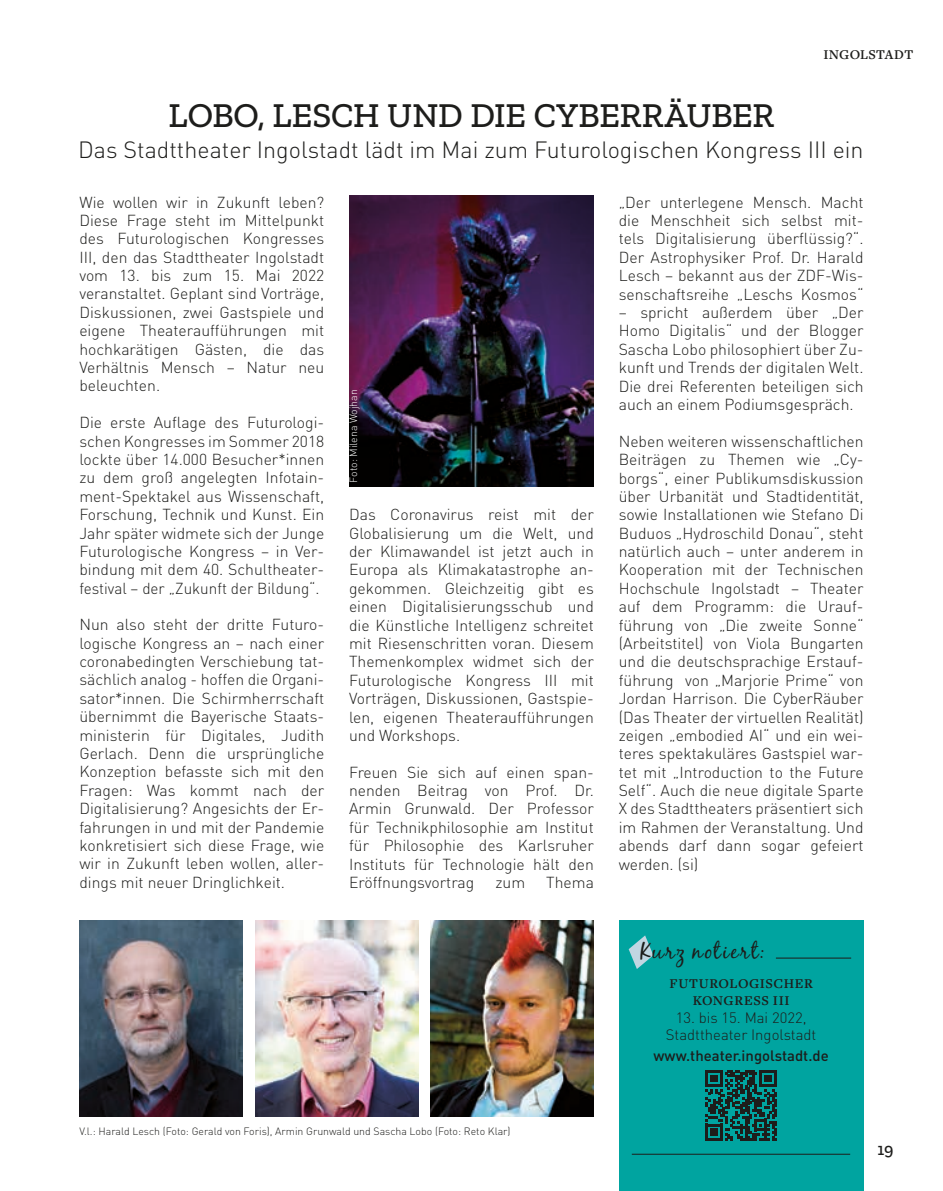
<style>
.page{position:relative;width:943px;height:1191px;background:#fff}
.page>*{position:absolute;margin:0;border:0;box-sizing:border-box;transform-origin:0 0}
.t1{font:500 35px "Zilla Slab";letter-spacing:-.005em;color:#1d1d1b}
.t2{font:300 23.28px "DIN Pro";color:#1d1d1b}
.t3{font:22.75px "Black Jack";letter-spacing:.09em;color:#1d1d1b}
.t4{font:500 17.5px "Zilla Slab";color:#1d1d1b}
.t5{font:300 15.75px/18.4px "DIN Pro";color:#1d1d1b;text-align:justify}
.t6{font:300 14.88px/17.8px "DIN Pro";color:#1d1d1b;text-align:center}
.t7{font:500 14.88px "DIN Pro";color:#1d1d1b}
.t8{font:600 14px/16.8px "Freight Text Pro";letter-spacing:.035em;color:#1d1d1b;text-align:center}
.t9{font:600 14px "Freight Text Pro";letter-spacing:.015em;color:#1d1d1b}
.t10{font:300 10.5px "DIN Pro";color:#1d1d1b}
.t11{font:300 10.5px "DIN Pro";color:#fffffe}
</style>
<div class="page">
<img style="left:79px;top:920px;width:164px;height:196px">
<img style="left:255px;top:920px;width:163px;height:196px">
<img style="left:349px;top:195px;width:245px;height:291px">
<img style="left:430px;top:920px;width:164px;height:196px">
<div style="left:618px;top:920px;width:245px;height:271px;background:#00a4a0"></div>
<svg style="left:628px;top:935px;width:25px;height:34px"></svg>
<hr style="left:776px;top:957px;width:75px;height:1px;background:#1d1d1b">
<svg style="left:705px;top:1070px;width:71px;height:71px"></svg>
<hr style="left:631px;top:1153px;width:219px;height:1px;background:#1d1d1b">
<h1 class="t1" style="left:169px;top:96px;width:607px">LOBO, LESCH UND DIE CYBERRÄUBER</h1>
<p class="t9" style="left:823px;top:46px;width:91px">INGOLSTADT</p>
<h2 class="t2" style="left:78px;top:134px;width:786px">Das Stadttheater Ingolstadt lädt im Mai zum Futurologischen Kongress III ein</h2>
<p class="t5" style="left:79px;top:192px;width:246px">Wie wollen wir in Zukunft leben?<br>Diese Frage steht im Mittelpunkt des Futurologischen Kongresses III, den das Stadttheater Ingolstadt vom 13. bis zum 15. Mai 2022 veranstaltet. Geplant sind Vorträge, Diskussionen, zwei Gastspiele und eigene Theateraufführungen mit hochkarätigen Gästen, die das Verhältnis Mensch – Natur neu beleuchten.</p>
<p class="t5" style="left:79px;top:413px;width:246px">Die erste Auflage des Futurologi&shy;schen Kongresses im Sommer 2018 lockte über 14.000 Besucher*innen zu dem groß angelegten Infotain&shy;ment-Spektakel aus Wissenschaft, Forschung, Technik und Kunst. Ein Jahr später widmete sich der Junge Futurologische Kongress – in Ver&shy;bindung mit dem 40. Schultheater&shy;festival – der „Zukunft der Bildung“.</p>
<p class="t5" style="left:79px;top:615px;width:246px">Nun also steht der dritte Futuro&shy;logische Kongress an – nach einer coronabedingten Verschiebung tat&shy;sächlich analog - hoffen die Organi&shy;sator*innen. Die Schirmherrschaft übernimmt die Bayerische Staats&shy;ministerin für Digitales, Judith Gerlach. Denn die ursprüngliche Konzeption befasste sich mit den Fragen: Was kommt nach der Digitalisierung? Angesichts der Er&shy;fahrungen in und mit der Pandemie konkretisiert sich diese Frage, wie wir in Zukunft leben wollen, aller&shy;dings mit neuer Dringlichkeit.</p>
<p class="t11" style="left:346px;top:482px;width:95px;rotate:-90deg">Foto: Milena Wojhan</p>
<p class="t5" style="left:349px;top:505px;width:246px">Das Coronavirus reist mit der Globalisierung um die Welt, und der Klimawandel ist jetzt auch in Europa als Klimakatastrophe an&shy;gekommen. Gleichzeitig gibt es einen Digitalisierungsschub und die Künstliche Intelligenz schreitet mit Riesenschritten voran. Diesem Themenkomplex widmet sich der Futurologische Kongress III mit Vorträgen, Diskussionen, Gastspie&shy;len, eigenen Theateraufführungen und Workshops.</p>
<p class="t5" style="left:349px;top:762px;width:246px">Freuen Sie sich auf einen span&shy;nenden Beitrag von Prof. Dr.<br>Armin Grunwald. Der Professor für Technikphilosophie am Institut für Philosophie des Karlsruher Instituts für Technologie hält den Eröffnungsvortrag</p>
<p class="t5" style="left:495px;top:872px;width:31px">zum</p>
<p class="t5" style="left:546px;top:872px;width:49px">Thema</p>
<p class="t10" style="left:79px;top:1123px;width:432px">V.l.: Harald Lesch (Foto: Gerald von Foris), Armin Grunwald und Sascha Lobo (Foto: Reto Klar)</p>
<p class="t5" style="left:618px;top:192px;width:246px">„Der unterlegene Mensch. Macht die Menschheit sich selbst mit&shy;tels Digitalisierung überflüssig?“.<br>Der Astrophysiker Prof. Dr. Harald Lesch – bekannt aus der ZDF-Wis&shy;senschaftsreihe „Leschs Kosmos“</p>
<p class="t5" style="left:618px;top:302px;width:246px">– spricht außerdem über „Der Homo Digitalis“ und der Blogger Sascha Lobo philosophiert über Zu&shy;kunft und Trends der digitalen Welt.<br>Die drei Referenten beteiligen sich auch an einem Podiumsgespräch.</p>
<p class="t5" style="left:618px;top:431px;width:246px">Neben weiteren wissenschaftlichen Beiträgen zu Themen wie „Cy&shy;borgs“, einer Publikumsdiskussion über Urbanität und Stadtidentität, sowie Installationen wie Stefano Di Buduos „Hydroschild Donau“, steht natürlich auch – unter anderem in Kooperation mit der Technischen Hochschule Ingolstadt – Theater auf dem Programm: die Urauf&shy;führung von „Die zweite Sonne“ (Arbeitstitel) von Viola Bungarten und die deutschsprachige Erstauf&shy;führung von „Marjorie Prime“ von Jordan Harrison. Die CyberRäuber (Das Theater der virtuellen Realität) zeigen „embodied AI“ und ein wei&shy;teres spektakuläres Gastspiel war&shy;tet mit „Introduction to the Future Self“. Auch die neue digitale Sparte X des Stadttheaters präsentiert sich im Rahmen der Veranstaltung. Und abends darf dann sogar gefeiert werden. (si)</p>
<h3 class="t3" style="left:640px;top:937px;width:126px">Kurz notiert:</h3>
<p class="t8" style="left:669px;top:974px;width:145px">FUTUROLOGISCHER<br>KONGRESS III</p>
<p class="t6" style="left:666px;top:1007px;width:152px">13. bis 15. Mai 2022,<br>Stadttheater Ingolstadt</p>
<p class="t7" style="left:653px;top:1046px;width:177px">www.theater.ingolstadt.de</p>
<p class="t4" style="left:877px;top:1139px;width:17px">19</p>
</div>
